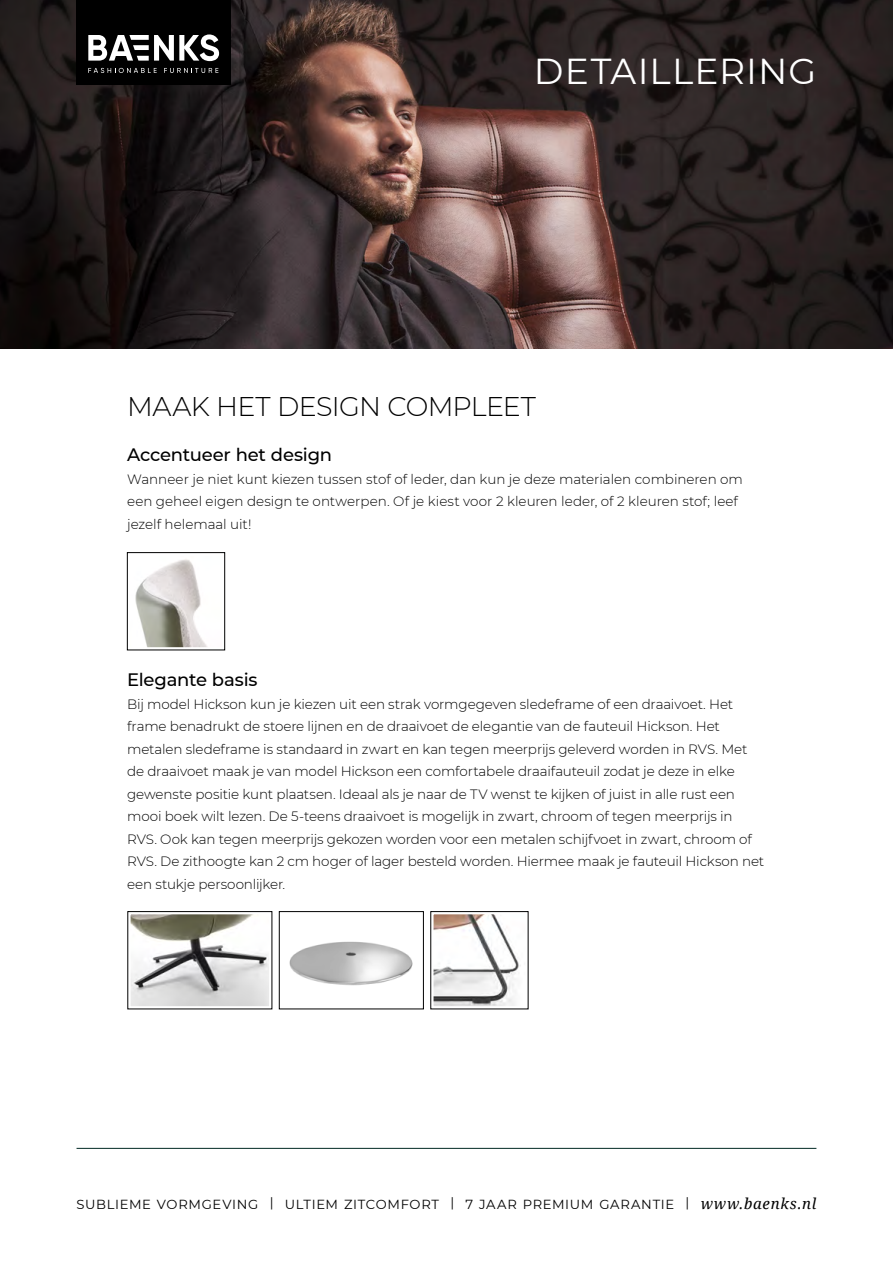
<style>
.page{position:relative;width:893px;height:1263px;background:#fff}
.page>*{position:absolute;margin:0;border:0;box-sizing:border-box;transform-origin:0 0}
.t1{font:36px "Montserrat";letter-spacing:.035em;color:#fff}
.t2{font:300 27px "Montserrat";letter-spacing:-.025em;color:#000}
.t3{font:500 18px "Montserrat";letter-spacing:-.01em;color:#000}
.t4{font:300 13.5px/22.5px "Montserrat";letter-spacing:-.01em;color:#000}
.t5{font:13.2px "Montserrat";letter-spacing:.05em;color:#000}
.s1{font-family:"Noto Serif";font-style:italic;font-size:15px}
</style>
<div class="page">
<hr style="left:77px;top:1148px;width:739px;height:1px;background:#002923">
<img style="left:0;top:0;width:893px;height:349px">
<svg style="left:126px;top:552px;width:100px;height:99px"></svg>
<svg style="left:127px;top:911px;width:402px;height:99px"></svg>
<div style="left:77px;top:0;width:154px;height:85px;background:#000"></div>
<svg style="left:88px;top:34px;width:131px;height:39px"></svg>
<h1 class="t1" style="left:534px;top:47px;width:284px">DETAILLERING</h1>
<h2 class="t2" style="left:127px;top:388px;width:410px">MAAK HET DESIGN COMPLEET</h2>
<h3 class="t3" style="left:127px;top:442px;width:206px">Accentueer het design</h3>
<p class="t4" style="left:127px;top:467px;width:617px">Wanneer je niet kunt kiezen tussen stof of leder, dan kun je deze materialen combineren om een geheel eigen design te ontwerpen. Of je kiest voor 2 kleuren leder, of 2 kleuren stof; leef jezelf helemaal uit!</p>
<h3 class="t3" style="left:127px;top:667px;width:132px">Elegante basis</h3>
<p class="t4" style="left:127px;top:692px;width:639px">Bij model Hickson kun je kiezen uit een strak vormgegeven sledeframe of een draaivoet. Het frame benadrukt de stoere lijnen en de draaivoet de elegantie van de fauteuil Hickson. Het metalen sledeframe is standaard in zwart en kan tegen meerprijs geleverd worden in RVS. Met de draaivoet maak je van model Hickson een comfortabele draaifauteuil zodat je deze in elke gewenste positie kunt plaatsen. Ideaal als je naar de TV wenst te kijken of juist in alle rust een mooi boek wilt lezen. De 5-teens draaivoet is mogelijk in zwart, chroom of tegen meerprijs in RVS. Ook kan tegen meerprijs gekozen worden voor een metalen schijfvoet in zwart, chroom of RVS. De zithoogte kan 2 cm hoger of lager besteld worden. Hiermee maak je fauteuil Hickson net een stukje persoonlijker.</p>
<p class="t5" style="left:77px;top:1195px;width:741px">SUBLIEME VORMGEVING | ULTIEM ZITCOMFORT | 7 JAAR PREMIUM GARANTIE | <span class="s1">www.baenks.nl</span></p>
</div>
